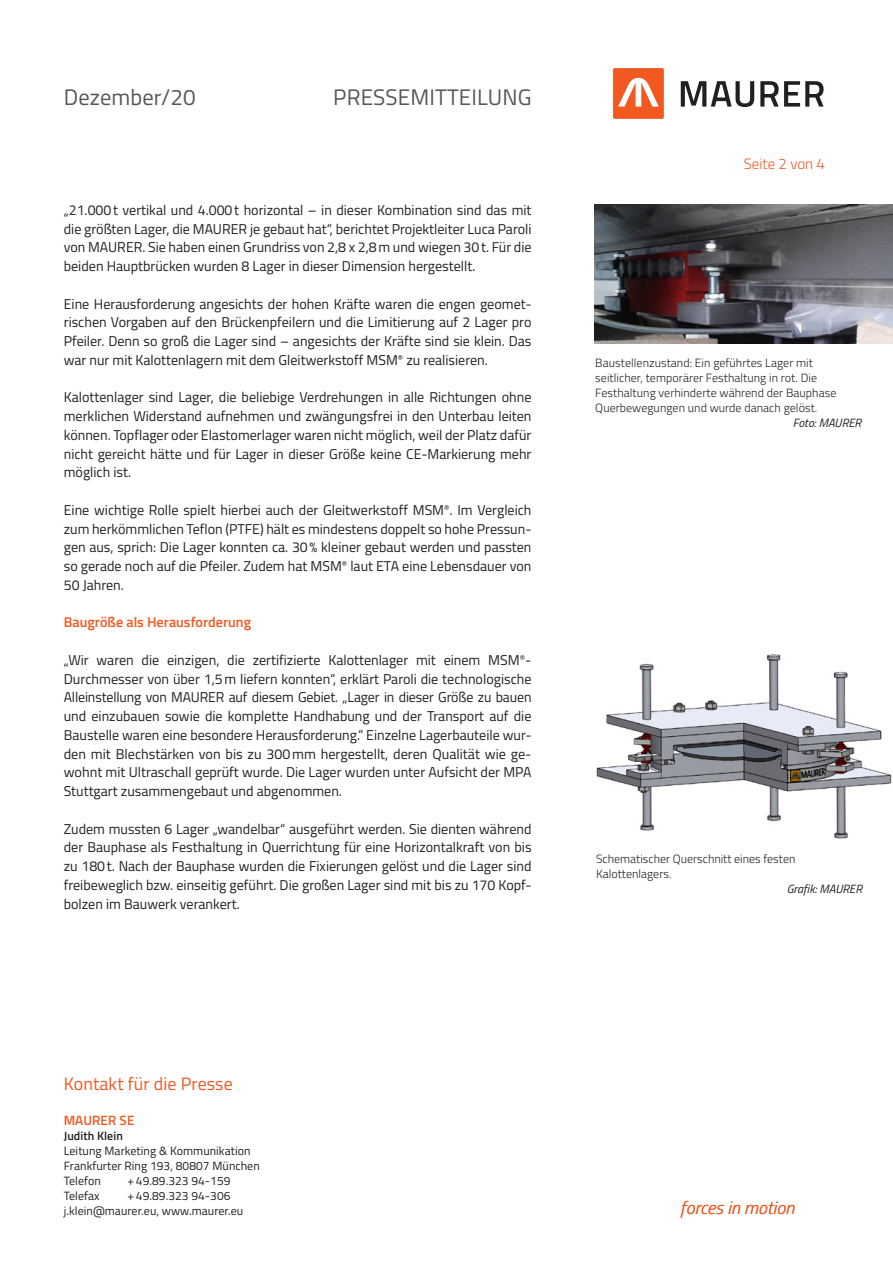
<style>
.page{position:relative;width:893px;height:1263px;background:#fff}
.page>*{position:absolute;margin:0;border:0;box-sizing:border-box;transform-origin:0 0}
.t1{font:22.5px "Titillium";letter-spacing:.005em;color:#54575c}
.t2{font:18px "Titillium";letter-spacing:.005em;color:#f15921}
.t3{font:italic 300 18px "Titillium";letter-spacing:.005em;color:#f15921}
.t4{font:300 15px "Titillium";color:#f15921}
.t5{font:14.25px/18.8px "Titillium";color:#231f20;text-align:justify}
.t6{font:600 14.25px "Titillium";color:#f15921}
.t7{font:600 13.5px "Titillium";letter-spacing:.005em;color:#f15921}
.t8{font:300 12px/15px "Titillium";letter-spacing:.005em;color:#231f20}
.t9{font:12px/15px "Titillium";letter-spacing:.005em;color:#231f20}
.t10{font:italic 12px "Titillium";color:#231f20}
.t11{font:600 12px "Titillium";letter-spacing:.005em;color:#231f20}
</style>
<div class="page">
<div style="left:613px;top:68px;width:51px;height:51px;background:#f15921;border-radius:2px"></div>
<svg style="left:681px;top:81px;width:73px;height:26px"></svg>
<svg style="left:760px;top:81px;width:64px;height:26px"></svg>
<svg style="left:618px;top:78px;width:41px;height:29px"></svg>
<img style="left:596px;top:654px;width:296px;height:185px">
<img style="left:594px;top:204px;width:298px;height:139px">
<h1 class="t1" style="left:64px;top:81px;width:134px">Dezember/20</h1>
<h1 class="t1" style="left:333px;top:81px;width:200px">PRESSEMITTEILUNG</h1>
<p class="t5" style="left:64px;top:200px;width:469px">„21.000t vertikal und 4.000t horizontal – in dieser Kombination sind das mit die größten Lager, die MAURER je gebaut hat“, berichtet Projektleiter Luca Paroli von MAURER. Sie haben einen Grundriss von 2,8 x 2,8m und wiegen 30t. Für die beiden Hauptbrücken wurden 8 Lager in dieser Dimension hergestellt.</p>
<p class="t5" style="left:64px;top:293px;width:469px">Eine Herausforderung angesichts der hohen Kräfte waren die engen geomet&shy;rischen Vorgaben auf den Brückenpfeilern und die Limitierung auf 2 Lager pro Pfeiler. Denn so groß die Lager sind – angesichts der Kräfte sind sie klein. Das war nur mit Kalottenlagern mit dem Gleitwerkstoff MSM<sup>®</sup> zu realisieren.</p>
<p class="t5" style="left:64px;top:387px;width:469px">Kalottenlager sind Lager, die beliebige Verdrehungen in alle Richtungen ohne merklichen Widerstand aufnehmen und zwängungsfrei in den Unterbau leiten können. Topflager oder Elastomerlager waren nicht möglich, weil der Platz dafür nicht gereicht hätte und für Lager in dieser Größe keine CE-Markierung mehr möglich ist.</p>
<p class="t5" style="left:64px;top:500px;width:469px">Eine wichtige Rolle spielt hierbei auch der Gleitwerkstoff MSM<sup>®</sup>. Im Vergleich zum herkömmlichen Teflon (PTFE) hält es mindestens doppelt so hohe Pressun&shy;gen aus, sprich: Die Lager konnten ca. 30% kleiner gebaut werden und passten so gerade noch auf die Pfeiler. Zudem hat MSM<sup>®</sup> laut ETA eine Lebensdauer von 50 Jahren.</p>
<p class="t6" style="left:64px;top:612px;width:189px">Baugröße als Herausforderung</p>
<p class="t5" style="left:64px;top:650px;width:469px">„Wir waren die einzigen, die zertifizierte Kalottenlager mit einem MSM<sup>®</sup>- Durchmesser von über 1,5m liefern konnten“, erklärt Paroli die technologische Alleinstellung von MAURER auf diesem Gebiet. „Lager in dieser Größe zu bauen und einzubauen sowie die komplette Handhabung und der Transport auf die Baustelle waren eine besondere Herausforderung.“ Einzelne Lagerbauteile wur&shy;den mit Blechstärken von bis zu 300mm hergestellt, deren Qualität wie ge&shy;wohnt mit Ultraschall geprüft wurde. Die Lager wurden unter Aufsicht der MPA Stuttgart zusammengebaut und abgenommen.</p>
<p class="t5" style="left:64px;top:818px;width:469px">Zudem mussten 6 Lager „wandelbar“ ausgeführt werden. Sie dienten während der Bauphase als Festhaltung in Querrichtung für eine Horizontalkraft von bis zu 180t. Nach der Bauphase wurden die Fixierungen gelöst und die Lager sind freibeweglich bzw. einseitig geführt. Die großen Lager sind mit bis zu 170 Kopf&shy;bolzen im Bauwerk verankert.</p>
<p class="t4" style="left:744px;top:152px;width:83px">Seite 2 von 4</p>
<p class="t8" style="left:595px;top:355px;width:243px">Baustellenzustand: Ein geführtes Lager mit seitlicher, temporärer Festhaltung in rot. Die Festhaltung verhinderte während der Bauphase Querbewegungen und wurde danach gelöst.</p>
<p class="t10" style="left:793px;top:414px;width:70px">Foto: MAURER</p>
<p class="t8" style="left:596px;top:851px;width:201px">Schematischer Querschnitt eines festen<br>Kalottenlagers.</p>
<p class="t10" style="left:787px;top:880px;width:77px">Grafik: MAURER</p>
<p class="t2" style="left:64px;top:1070px;width:171px">Kontakt für die Presse</p>
<p class="t7" style="left:64px;top:1109px;width:72px">MAURER SE</p>
<p class="t11" style="left:64px;top:1126px;width:61px">Judith Klein</p>
<p class="t9" style="left:64px;top:1142px;width:198px">Leitung Marketing &amp; Kommunikation<br>Frankfurter Ring 193, 80807 München<br>Telefon</p>
<p class="t9" style="left:128px;top:1172px;width:104px">+49.89.323 94-159</p>
<p class="t9" style="left:64px;top:1187px;width:37px">Telefax</p>
<p class="t9" style="left:64px;top:1187px;width:181px;text-indent:64px">+49.89.323 94-306 j.klein@maurer.eu, www.maurer.eu</p>
<p class="t3" style="left:680px;top:1194px;width:115px">forces in motion</p>
</div>
